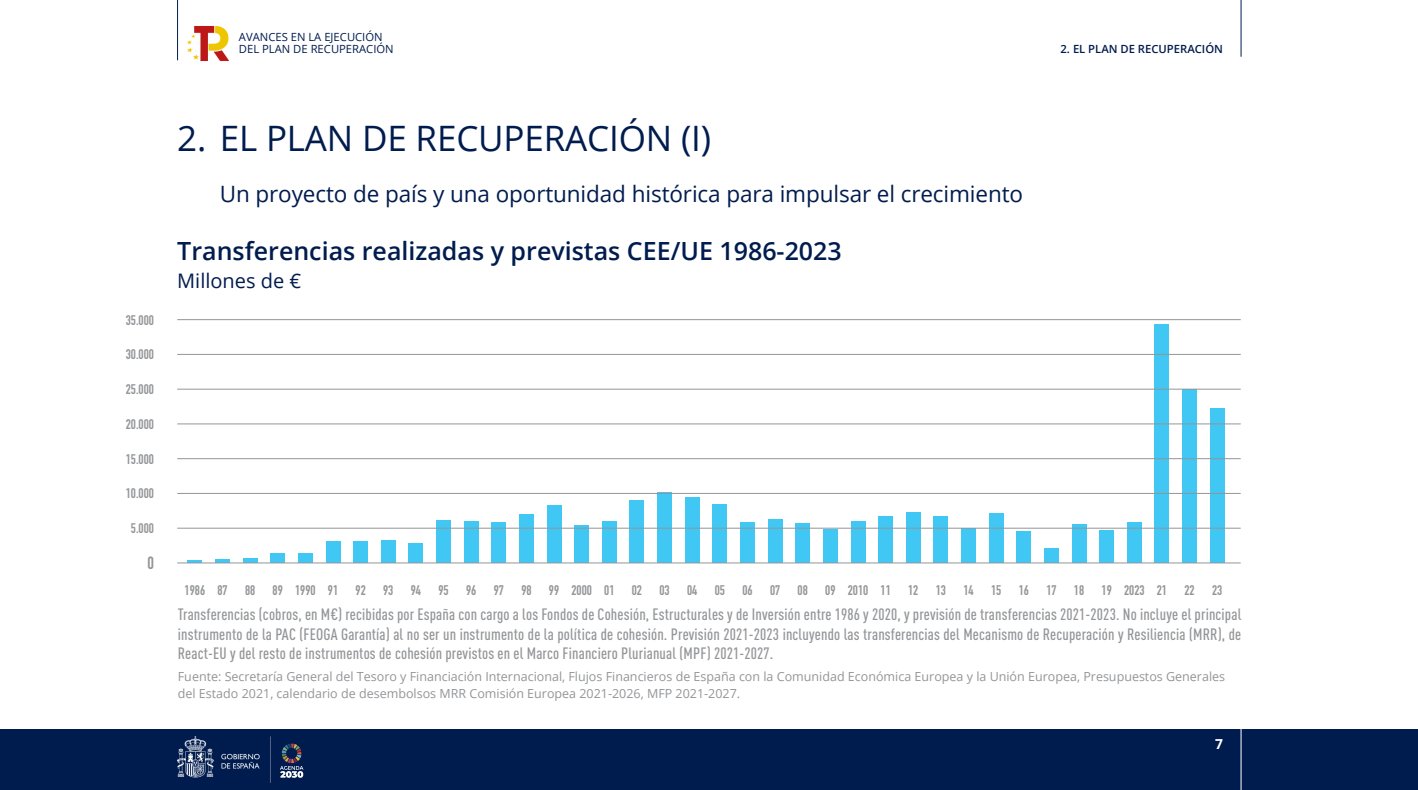
<style>
.page{position:relative;width:1418px;height:790px;background:#fff}
.page>*{position:absolute;margin:0;border:0;box-sizing:border-box;transform-origin:0 0}
.t1{font:35px "Open Sans";letter-spacing:-.005em;color:#001c4e}
.t2{font:600 25px "Open Sans";color:#001c4e}
.t3{font:22.5px "Open Sans";letter-spacing:-.005em;color:#001c4e}
.t4{font:20px "Open Sans";color:#001c4e}
.t5{font:700 17.5px "DIN Condensed";color:#939598}
.t6{font:500 16.25px/19.5px "DIN Cond";letter-spacing:.01em;color:#939598;text-align:justify}
.t7{font:700 13.75px "DIN Condensed";color:#939598}
.t8{font:700 13.75px "Open Sans";color:#fff}
.t9{font:12.5px/16.5px "Open Sans";color:#939598}
.t10{font:11.25px/12.9px "Open Sans";color:#001c4e}
.t11{font:600 11.25px "Open Sans";color:#001c4e}
</style>
<div class="page">
<hr style="left:1240px;top:0;width:1px;height:57px;background:#001c4e">
<div style="left:0;top:729px;width:1417px;height:60px;background:#001c4e"></div>
<img style="left:177px;top:736px;width:94px;height:46px">
<svg style="left:280px;top:743px;width:23px;height:34px"></svg>
<hr style="left:1240px;top:728px;width:1px;height:61px;background:#fff">
<hr style="left:177px;top:0;width:1px;height:60px;background:#001c4e">
<img style="left:187px;top:26px;width:42px;height:35px">
<hr style="left:188px;top:559px;width:14px;height:3px;background:#40c7f4">
<svg style="left:215px;top:559px;width:14px;height:3px"></svg>
<div style="left:243px;top:557px;width:14px;height:5px;background:#40c7f4"></div>
<div style="left:271px;top:553px;width:14px;height:9px;background:#40c7f4"></div>
<div style="left:298px;top:553px;width:14px;height:9px;background:#40c7f4"></div>
<div style="left:326px;top:540px;width:14px;height:22px;background:#40c7f4"></div>
<div style="left:353px;top:540px;width:15px;height:22px;background:#40c7f4"></div>
<div style="left:381px;top:539px;width:14px;height:23px;background:#40c7f4"></div>
<div style="left:409px;top:543px;width:14px;height:19px;background:#40c7f4"></div>
<div style="left:436px;top:520px;width:14px;height:42px;background:#40c7f4"></div>
<div style="left:464px;top:521px;width:14px;height:41px;background:#40c7f4"></div>
<div style="left:492px;top:522px;width:14px;height:40px;background:#40c7f4"></div>
<div style="left:519px;top:514px;width:14px;height:48px;background:#40c7f4"></div>
<div style="left:547px;top:505px;width:14px;height:57px;background:#40c7f4"></div>
<div style="left:574px;top:525px;width:15px;height:37px;background:#40c7f4"></div>
<div style="left:602px;top:521px;width:14px;height:41px;background:#40c7f4"></div>
<div style="left:630px;top:499px;width:14px;height:63px;background:#40c7f4"></div>
<div style="left:657px;top:492px;width:14px;height:70px;background:#40c7f4"></div>
<div style="left:685px;top:496px;width:14px;height:66px;background:#40c7f4"></div>
<div style="left:712px;top:504px;width:15px;height:58px;background:#40c7f4"></div>
<div style="left:740px;top:522px;width:14px;height:40px;background:#40c7f4"></div>
<div style="left:768px;top:518px;width:14px;height:44px;background:#40c7f4"></div>
<div style="left:795px;top:523px;width:14px;height:39px;background:#40c7f4"></div>
<div style="left:823px;top:528px;width:14px;height:34px;background:#40c7f4"></div>
<div style="left:851px;top:521px;width:14px;height:41px;background:#40c7f4"></div>
<div style="left:878px;top:516px;width:14px;height:46px;background:#40c7f4"></div>
<div style="left:906px;top:512px;width:14px;height:50px;background:#40c7f4"></div>
<div style="left:933px;top:516px;width:15px;height:46px;background:#40c7f4"></div>
<div style="left:961px;top:528px;width:14px;height:34px;background:#40c7f4"></div>
<div style="left:989px;top:513px;width:14px;height:49px;background:#40c7f4"></div>
<div style="left:1016px;top:531px;width:14px;height:31px;background:#40c7f4"></div>
<div style="left:1044px;top:548px;width:14px;height:14px;background:#40c7f4"></div>
<div style="left:1071px;top:524px;width:15px;height:38px;background:#40c7f4"></div>
<div style="left:1099px;top:530px;width:14px;height:32px;background:#40c7f4"></div>
<div style="left:1127px;top:522px;width:14px;height:40px;background:#40c7f4"></div>
<div style="left:1154px;top:324px;width:15px;height:238px;background:#40c7f4"></div>
<div style="left:1182px;top:389px;width:14px;height:173px;background:#40c7f4"></div>
<div style="left:1210px;top:408px;width:14px;height:154px;background:#40c7f4"></div>
<hr style="left:177px;top:562px;width:1063px;height:1px;background:#939598">
<hr style="left:177px;top:527px;width:1063px;height:1px;background:#939598">
<hr style="left:177px;top:493px;width:1063px;height:1px;background:#939598">
<hr style="left:177px;top:458px;width:1063px;height:1px;background:#939598">
<hr style="left:177px;top:423px;width:1063px;height:1px;background:#939598">
<hr style="left:177px;top:389px;width:1063px;height:1px;background:#939598">
<hr style="left:177px;top:354px;width:1063px;height:1px;background:#939598">
<hr style="left:177px;top:319px;width:1063px;height:1px;background:#939598">
<p class="t10" style="left:239px;top:30px;width:156px">AVANCES EN LA EJECUCIÓN<br>DEL PLAN DE RECUPERACIÓN</p>
<p class="t11" style="left:1060px;top:41px;width:164px">2. EL PLAN DE RECUPERACIÓN</p>
<p class="t7" style="left:126px;top:310px;width:30px">35.000</p>
<p class="t7" style="left:126px;top:345px;width:30px">30.000</p>
<p class="t7" style="left:126px;top:380px;width:30px">25.000</p>
<p class="t7" style="left:126px;top:414px;width:30px">20.000</p>
<p class="t7" style="left:126px;top:449px;width:30px">15.000</p>
<p class="t7" style="left:126px;top:484px;width:30px">10.000</p>
<p class="t7" style="left:131px;top:519px;width:25px">5.000</p>
<p class="t5" style="left:147px;top:551px;width:8px">0</p>
<p class="t1" style="left:177px;top:114px;width:535px">2. EL PLAN DE RECUPERACIÓN (I)</p>
<p class="t3" style="left:220px;top:178px;width:805px">Un proyecto de país y una oportunidad histórica para impulsar el crecimiento</p>
<p class="t2" style="left:177px;top:234px;width:666px">Transferencias realizadas y previstas CEE/UE 1986-2023</p>
<p class="t4" style="left:177px;top:267px;width:126px">Millones de €</p>
<p class="t7" style="left:185px;top:580px;width:22px">1986</p>
<p class="t7" style="left:217px;top:580px;width:12px">87</p>
<p class="t7" style="left:328px;top:580px;width:12px">91</p>
<p class="t7" style="left:355px;top:580px;width:12px">92</p>
<p class="t7" style="left:383px;top:580px;width:12px">93</p>
<p class="t7" style="left:411px;top:580px;width:12px">94</p>
<p class="t7" style="left:438px;top:580px;width:12px">95</p>
<p class="t7" style="left:466px;top:580px;width:12px">96</p>
<p class="t7" style="left:493px;top:580px;width:12px">97</p>
<p class="t7" style="left:521px;top:580px;width:12px">98</p>
<p class="t7" style="left:549px;top:580px;width:12px">99</p>
<p class="t6" style="left:178px;top:604px;width:1065px">Transferencias (cobros, en M€) recibidas por España con cargo a los Fondos de Cohesión, Estructurales y de Inversión entre 1986 y 2020, y previsión de transferencias 2021-2023. No incluye el principal instrumento de la PAC (FEOGA Garantía) al no ser un instrumento de la política de cohesión. Previsión 2021-2023 incluyendo las transferencias del Mecanismo de Recuperación y Resiliencia (MRR), de React-EU y del resto de instrumentos de cohesión previstos en el Marco Financiero Plurianual (MPF) 2021-2027.</p>
<p class="t9" style="left:178px;top:667px;width:1048px">Fuente: Secretaría General del Tesoro y Financiación Internacional, Flujos Financieros de España con la Comunidad Económica Europea y la Unión Europea, Presupuestos Generales del Estado 2021, calendario de desembolsos MRR Comisión Europea 2021-2026, MFP 2021-2027.</p>
<p class="t7" style="left:245px;top:580px;width:12px">88</p>
<p class="t7" style="left:273px;top:580px;width:12px">89</p>
<p class="t7" style="left:571px;top:580px;width:22px">2000</p>
<p class="t7" style="left:604px;top:580px;width:12px">01</p>
<p class="t7" style="left:632px;top:580px;width:12px">02</p>
<p class="t7" style="left:659px;top:580px;width:12px">03</p>
<p class="t7" style="left:687px;top:580px;width:12px">04</p>
<p class="t7" style="left:714px;top:580px;width:12px">05</p>
<p class="t7" style="left:742px;top:580px;width:12px">06</p>
<p class="t7" style="left:770px;top:580px;width:12px">07</p>
<p class="t7" style="left:797px;top:580px;width:12px">08</p>
<p class="t7" style="left:825px;top:580px;width:12px">09</p>
<p class="t7" style="left:847px;top:580px;width:22px">2010</p>
<p class="t7" style="left:880px;top:580px;width:12px">11</p>
<p class="t7" style="left:908px;top:580px;width:12px">12</p>
<p class="t7" style="left:935px;top:580px;width:12px">13</p>
<p class="t7" style="left:963px;top:580px;width:12px">14</p>
<p class="t7" style="left:991px;top:580px;width:12px">15</p>
<p class="t7" style="left:1018px;top:580px;width:12px">16</p>
<p class="t7" style="left:1046px;top:580px;width:12px">17</p>
<p class="t7" style="left:1073px;top:580px;width:12px">18</p>
<p class="t7" style="left:1101px;top:580px;width:12px">19</p>
<p class="t7" style="left:1124px;top:580px;width:22px">2023</p>
<p class="t7" style="left:1156px;top:580px;width:12px">21</p>
<p class="t7" style="left:1184px;top:580px;width:12px">22</p>
<p class="t7" style="left:1212px;top:580px;width:12px">23</p>
<p class="t7" style="left:295px;top:580px;width:22px">1990</p>
<p class="t8" style="left:1215px;top:733px;width:9px">7</p>
</div>
